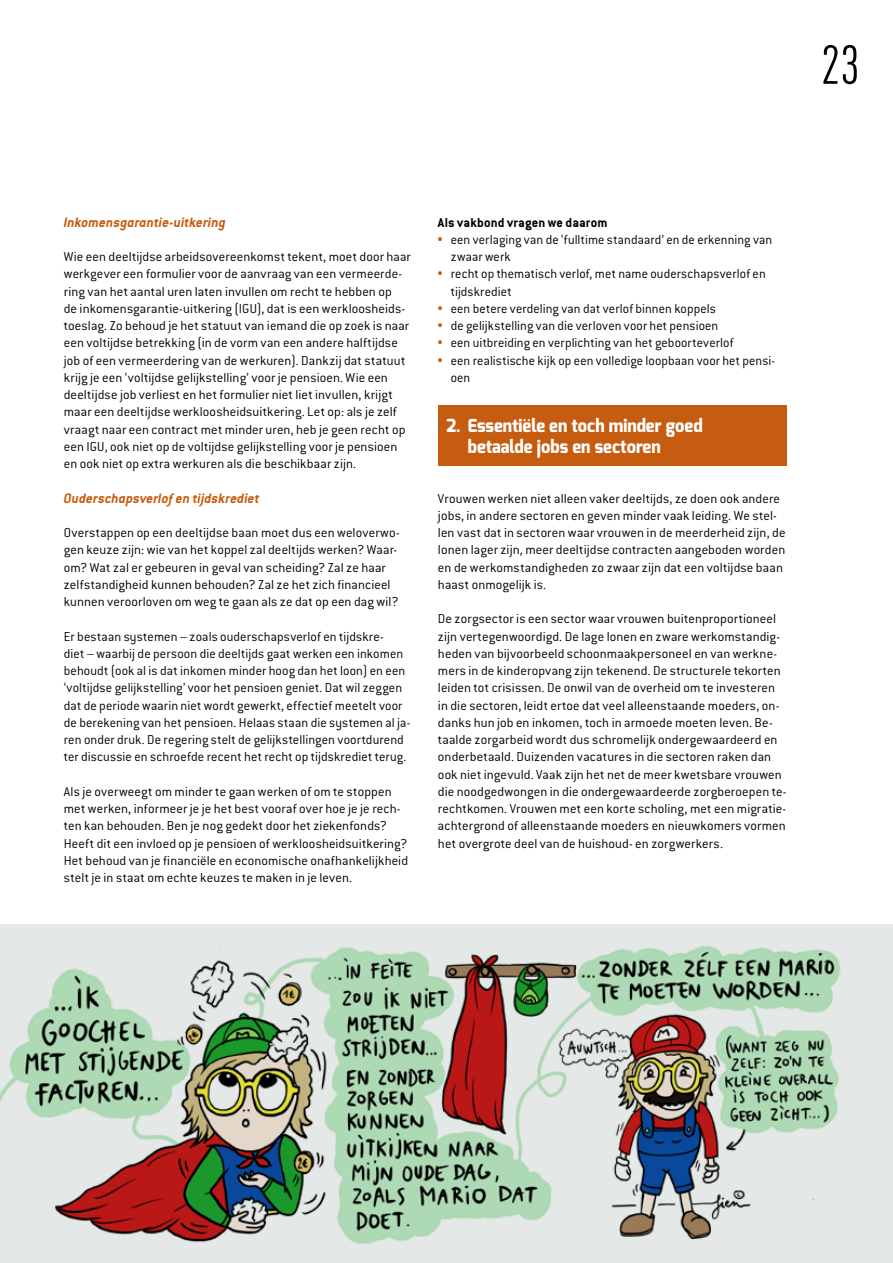
<style>
.page{position:relative;width:893px;height:1263px;background:#fff}
.page>*{position:absolute;margin:0;border:0;box-sizing:border-box;transform-origin:0 0}
.t1{font:condensed 54px "DINOT";color:#000}
.t2{font:800 18px/21px "Exo";color:#fff;scale:.93 1}
.t3{font:italic 700 15px "Conduit ITC";letter-spacing:.005em;color:#c65c0f}
.t4{font:300 14.25px/17.2px "Conduit ITC";letter-spacing:.01em;color:#000}
.t5{font:700 14.25px "Conduit ITC";letter-spacing:.005em;color:#000}
.s1{font-family:"Fira Sans";font-weight:700;color:#c65c0f}
</style>
<div class="page">
<div style="left:0;top:925px;width:893px;height:338px;background:#e4e8e6"></div>
<img style="left:0;top:946px;width:841px;height:298px">
<div style="left:438px;top:405px;width:349px;height:60px;background:#c65c0f"></div>
<h1 class="t1" style="left:821px;top:33px;width:40px">23</h1>
<p class="t3" style="left:64px;top:213px;width:164px">Inkomensgarantie-uitkering</p>
<p class="t4" style="left:64px;top:248px;width:349px">Wie een deeltijdse arbeidsovereenkomst tekent, moet door haar werkgever een formulier voor de aanvraag van een vermeerde&shy;ring van het aantal uren laten invullen om recht te hebben op<br>de inkomensgarantie-uitkering (IGU), dat is een werkloosheids&shy;toeslag. Zo behoud je het statuut van iemand die op zoek is naar een voltijdse betrekking (in de vorm van een andere halftijdse job of een vermeerdering van de werkuren). Dankzij dat statuut krijg je een ‘voltijdse gelijkstelling’ voor je pensioen. Wie een deeltijdse job verliest en het formulier niet liet invullen, krijgt maar een deeltijdse werkloosheidsuitkering. Let op: als je zelf vraagt naar een contract met minder uren, heb je geen recht op een IGU, ook niet op de voltijdse gelijkstelling voor je pensioen en ook niet op extra werkuren als die beschikbaar zijn.</p>
<p class="t3" style="left:64px;top:489px;width:197px">Ouderschapsverlof en tijdskrediet</p>
<p class="t4" style="left:64px;top:524px;width:337px">Overstappen op een deeltijdse baan moet dus een weloverwo&shy;gen keuze zijn: wie van het koppel zal deeltijds werken? Waar&shy;om? Wat zal er gebeuren in geval van scheiding? Zal ze haar zelfstandigheid kunnen behouden? Zal ze het zich financieel kunnen veroorloven om weg te gaan als ze dat op een dag wil?</p>
<p class="t4" style="left:64px;top:627px;width:348px">Er bestaan systemen – zoals ouderschapsverlof en tijdskre-<br>diet – waarbij de persoon die deeltijds gaat werken een inkomen behoudt (ook al is dat inkomen minder hoog dan het loon) en een ‘voltijdse gelijkstelling’ voor het pensioen geniet. Dat wil zeggen dat de periode waarin niet wordt gewerkt, effectief meetelt voor de berekening van het pensioen. Helaas staan die systemen al ja&shy;ren onder druk. De regering stelt de gelijkstellingen voortdurend ter discussie en schroefde recent het recht op tijdskrediet terug.</p>
<p class="t4" style="left:64px;top:783px;width:346px">Als je overweegt om minder te gaan werken of om te stoppen met werken, informeer je je het best vooraf over hoe je je rech&shy;ten kan behouden. Ben je nog gedekt door het ziekenfonds?<br>Heeft dit een invloed op je pensioen of werkloosheidsuitkering?<br>Het behoud van je financiële en economische onafhankelijkheid stelt je in staat om echte keuzes te maken in je leven.</p>
<p class="t5" style="left:438px;top:214px;width:171px">Als vakbond vragen we daarom</p>
<p class="t4" style="left:451px;top:231px;width:323px;text-indent:-13px"><span class="s1">•</span> een verlaging van de ‘fulltime standaard’ en de erkenning van zwaar werk</p>
<p class="t4" style="left:451px;top:265px;width:317px;text-indent:-13px"><span class="s1">•</span> recht op thematisch verlof, met name ouderschapsverlof en tijdskrediet</p>
<p class="t4" style="left:438px;top:300px;width:279px"><span class="s1">•</span> een betere verdeling van dat verlof binnen koppels</p>
<p class="t4" style="left:438px;top:317px;width:282px"><span class="s1">•</span> de gelijkstelling van die verloven voor het pensioen</p>
<p class="t4" style="left:438px;top:334px;width:297px"><span class="s1">•</span> een uitbreiding en verplichting van het geboorteverlof</p>
<p class="t4" style="left:451px;top:352px;width:326px;text-indent:-13px"><span class="s1">•</span> een realistische kijk op een volledige loopbaan voor het pensi&shy;oen</p>
<p class="t2" style="left:468px;top:415px;width:254px;text-indent:-21px">2. Essentiële en toch minder goed betaalde jobs en sectoren</p>
<p class="t4" style="left:438px;top:489px;width:349px">Vrouwen werken niet alleen vaker deeltijds, ze doen ook andere jobs, in andere sectoren en geven minder vaak leiding. We stel&shy;len vast dat in sectoren waar vrouwen in de meerderheid zijn, de lonen lager zijn, meer deeltijdse contracten aangeboden worden en de werkomstandigheden zo zwaar zijn dat een voltijdse baan haast onmogelijk is.</p>
<p class="t4" style="left:438px;top:610px;width:350px">De zorgsector is een sector waar vrouwen buitenproportioneel zijn vertegenwoordigd. De lage lonen en zware werkomstandig&shy;heden van bijvoorbeeld schoonmaakpersoneel en van werkne&shy;mers in de kinderopvang zijn tekenend. De structurele tekorten leiden tot crisissen. De onwil van de overheid om te investeren in die sectoren, leidt ertoe dat veel alleenstaande moeders, on&shy;danks hun job en inkomen, toch in armoede moeten leven. Be&shy;taalde zorgarbeid wordt dus schromelijk ondergewaardeerd en onderbetaald. Duizenden vacatures in die sectoren raken dan ook niet ingevuld. Vaak zijn het net de meer kwetsbare vrouwen die noodgedwongen in die ondergewaardeerde zorgberoepen te&shy;rechtkomen. Vrouwen met een korte scholing, met een migratie&shy;achtergrond of alleenstaande moeders en nieuwkomers vormen het overgrote deel van de huishoud- en zorgwerkers.</p>
</div>
